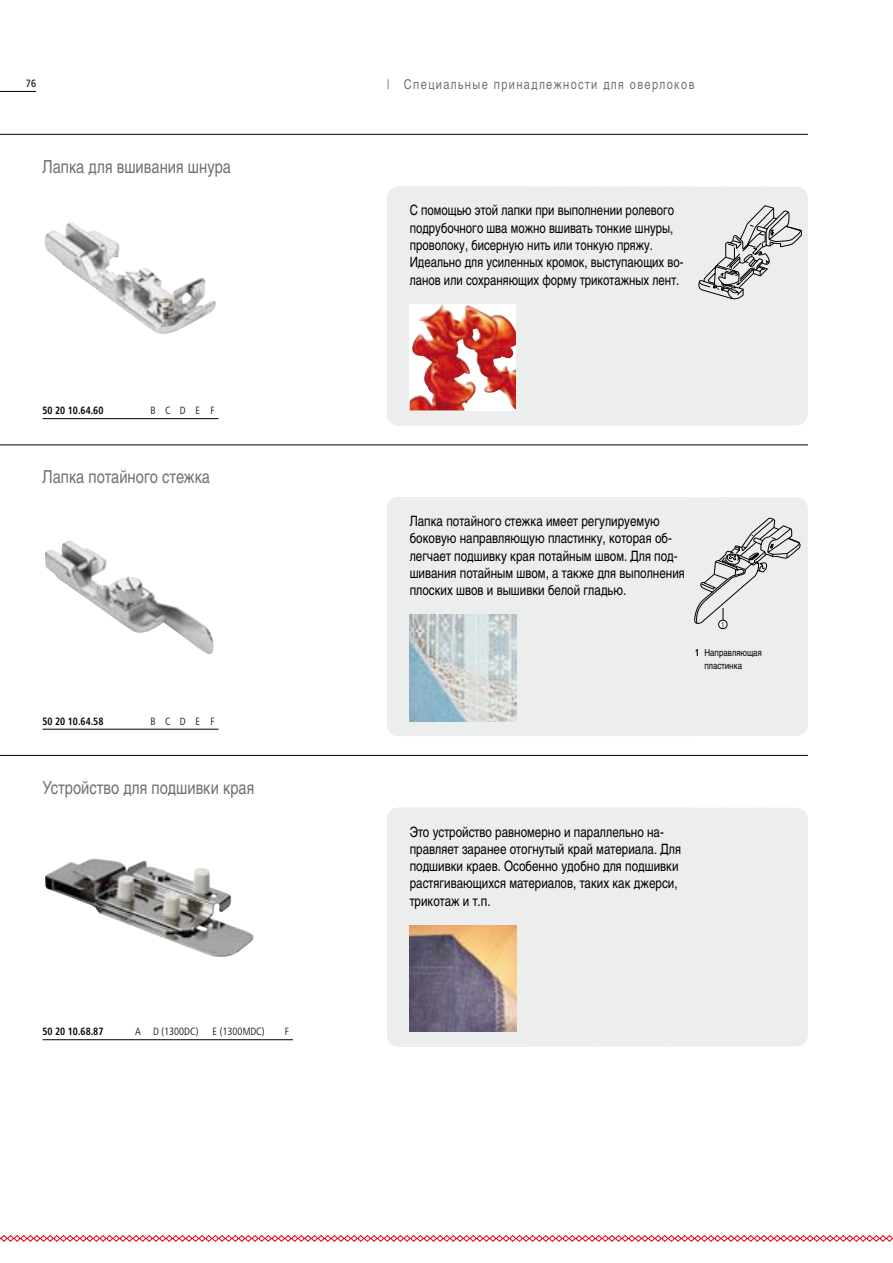
<style>
.page{position:relative;width:893px;height:1263px;background:#fff}
.page>*{position:absolute;margin:0;border:0;box-sizing:border-box;transform-origin:0 0}
.t1{font:18px "Nimbus San LOT Reg Con";color:#707172}
.t2{font:14.25px/17.2px "Nimbus San LOT Reg Con";color:#000}
.t3{font:13.5px "Nimbus San LOT Reg Con";letter-spacing:.1em;color:#707172}
.t4{font:700 condensed 10.5px "Frutiger";color:#000;scale:.93 1}
.t5{font:300 condensed 10.5px "Frutiger";color:#000}
.t6{font:condensed 10.5px "Frutiger";color:#000}
.t7{font:9.75px/13.5px "Nimbus San LOT Reg Con";color:#000}
.t8{font:300 condensed 8.25px "Frutiger";color:#000}
.s1{font-family:"Frutiger";font-weight:700;font-stretch:condensed}
</style>
<div class="page">
<hr style="left:0;top:91px;width:36px;height:1px;background:#000">
<svg style="left:0;top:1235px;width:893px;height:7px"></svg>
<hr style="left:0;top:134px;width:808px;height:1px;background:#000">
<hr style="left:0;top:444px;width:808px;height:1px;background:#000">
<hr style="left:0;top:755px;width:808px;height:1px;background:#000">
<div style="left:387px;top:198px;width:421px;height:216px;background:#eceded"></div>
<div style="left:398px;top:403px;width:398px;height:22px;background:#eceded"></div>
<img style="left:45px;top:222px;width:171px;height:112px">
<img style="left:410px;top:304px;width:106px;height:106px">
<div style="left:387px;top:187px;width:415px;height:113px;background:#eceded"></div>
<div style="left:387px;top:508px;width:421px;height:217px;background:#eceded"></div>
<div style="left:398px;top:713px;width:398px;height:23px;background:#eceded"></div>
<img style="left:45px;top:540px;width:169px;height:114px">
<img style="left:410px;top:626px;width:106px;height:95px">
<div style="left:387px;top:497px;width:414px;height:129px;background:#eceded"></div>
<div style="left:719px;top:620px;width:8px;height:9px;background:#fff;border-radius:50%"></div>
<div style="left:718px;top:620px;width:9px;height:9px;border:1px solid #000;border-radius:50%"></div>
<div style="left:387px;top:819px;width:421px;height:216px;background:#eceded"></div>
<div style="left:387px;top:808px;width:409px;height:22px;background:#eceded"></div>
<div style="left:398px;top:1024px;width:398px;height:22px;background:#eceded"></div>
<img style="left:45px;top:858px;width:209px;height:99px">
<img style="left:410px;top:925px;width:106px;height:106px">
<hr style="left:43px;top:418px;width:176px;height:1px;background:#000">
<hr style="left:43px;top:729px;width:176px;height:1px;background:#000">
<hr style="left:43px;top:1039px;width:250px;height:1px;background:#000">
<p class="t6" style="left:26px;top:77px;width:12px">76</p>
<p class="t1" style="left:43px;top:156px;width:190px">Лапка для вшивания шнура</p>
<p class="t4" style="left:43px;top:404px;width:67px">50 20 10.64.60</p>
<p class="t5" style="left:150px;top:405px;width:66px">BCDEF</p>
<p class="t1" style="left:43px;top:466px;width:169px">Лапка потайного стежка</p>
<p class="t4" style="left:43px;top:715px;width:67px">50 20 10.64.58</p>
<p class="t5" style="left:150px;top:715px;width:66px">BCDEF</p>
<p class="t1" style="left:43px;top:777px;width:213px">Устройство для подшивки края</p>
<p class="t4" style="left:43px;top:1025px;width:67px">50 20 10.68.87</p>
<p class="t5" style="left:135px;top:1026px;width:65px">A D (1300DC)</p>
<p class="t5" style="left:213px;top:1026px;width:54px">E (1300MDC)</p>
<p class="t5" style="left:285px;top:1026px;width:6px">F</p>
<p class="t3" style="left:387px;top:76px;width:309px">| Специальные принадлежности для оверлоков</p>
<p class="t2" style="left:410px;top:202px;width:275px">C помощью этой лапки при выполнении ролевого подрубочного шва можно вшивать тонкие шнуры, проволоку, бисерную нить или тонкую пряжу.<br>Идеально для усиленных кромок, выступающих во&shy;ланов или сохраняющих форму трикотажных лент.</p>
<p class="t2" style="left:410px;top:513px;width:277px">Лапка потайного стежка имеет регулируемую боковую направляющую пластинку, которая об&shy;легчает подшивку края потайным швом. Для под&shy;шивания потайным швом, а также для выполнения плоских швов и вышивки белой гладью.</p>
<p class="t8" style="left:721px;top:620px;width:5px">1</p>
<p class="t7" style="left:704px;top:646px;width:59px;text-indent:-9px"><span class="s1">1</span> Hаправляющая пластинка</p>
<p class="t2" style="left:410px;top:823px;width:273px">Это устройство равномерно и параллельно на&shy;правляет заранее отогнутый край материала. Для подшивки краев. Особенно удобно для подшивки растягивающихся материалов, таких как джерси, трикотаж и т.п.</p>
</div>
